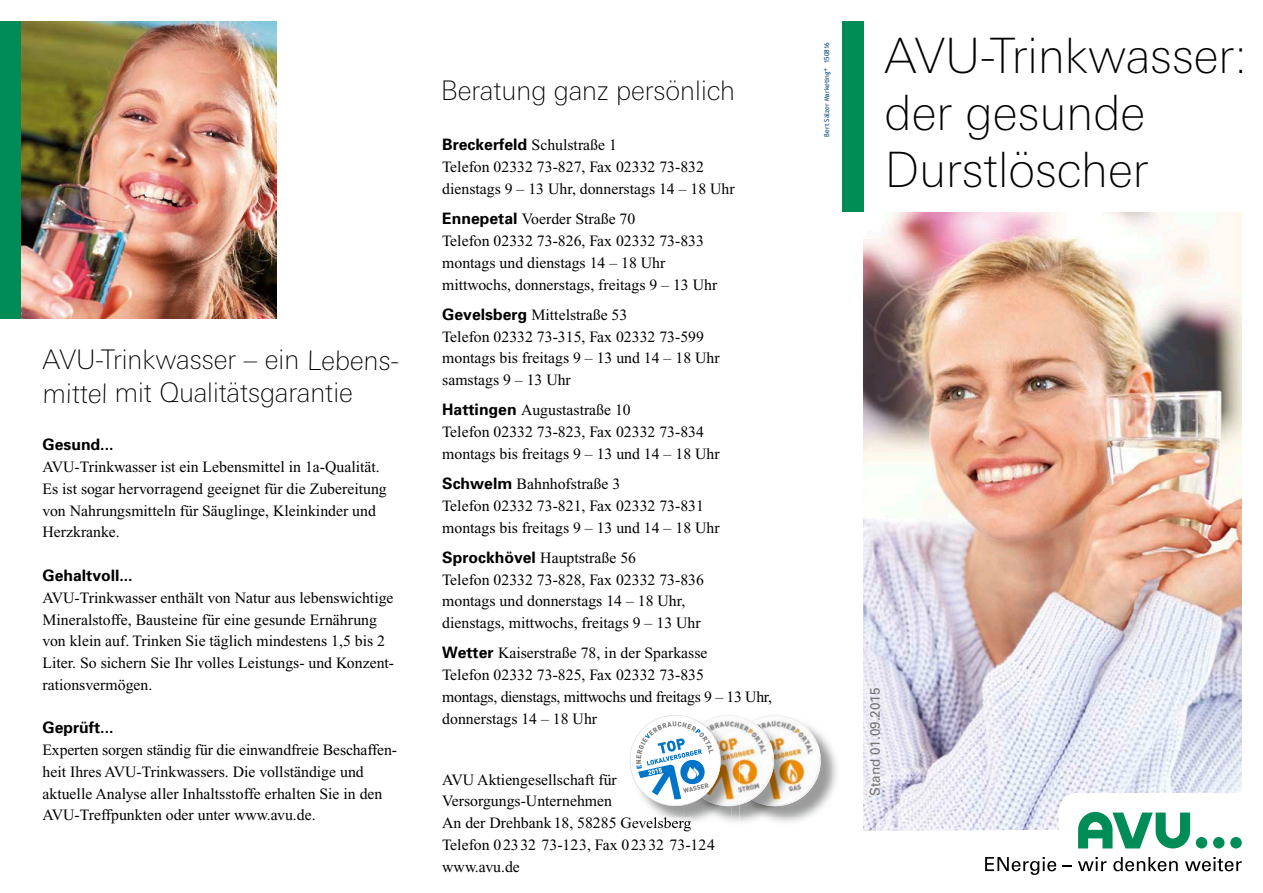
<style>
.page{position:relative;width:1263px;height:893px;background:#fff}
.page>*{position:absolute;margin:0;border:0;box-sizing:border-box;transform-origin:0 0}
.t1{font:100 48.75px/57px "LT Univers Basic";color:#000}
.t2{font:100 27px/33px "LT Univers Basic";color:#000}
.t3{font:15.75px/21.8px "Times New Roman";color:#000}
.t4{font:700 15.75px "Univers";color:#000}
.t5{font:13.5px "Univers";color:#767675}
.t6{font:6.75px "Trebuchet MS";color:#004981}
.s1{font-family:"Univers";font-weight:700}
</style>
<div class="page">
<img style="left:793px;top:733px;width:44px;height:89px">
<img style="left:768px;top:715px;width:51px;height:87px">
<div style="left:0;top:21px;width:30px;height:298px;background:#008c57"></div>
<img style="left:863px;top:212px;width:379px;height:581px">
<img style="left:21px;top:21px;width:255px;height:298px">
<div style="left:842px;top:21px;width:21px;height:191px;background:#008c57"></div>
<svg style="left:863px;top:793px;width:379px;height:82px"></svg>
<img style="left:739px;top:805px;width:54px;height:17px">
<img style="left:752px;top:717px;width:41px;height:89px">
<img style="left:736px;top:716px;width:38px;height:89px">
<img style="left:632px;top:817px;width:53px;height:8px">
<img style="left:685px;top:806px;width:47px;height:16px">
<svg style="left:685px;top:817px;width:6px;height:9px"></svg>
<img style="left:722px;top:717px;width:17px;height:89px">
<svg style="left:629px;top:715px;width:93px;height:92px"></svg>
<h2 class="t2" style="left:43px;top:343px;width:359px">AVU-Trinkwasser – ein Lebens&shy;mittel mit Qualitätsgarantie</h2>
<p class="t4" style="left:43px;top:435px;width:72px">Gesund...</p>
<p class="t3" style="left:43px;top:456px;width:346px">AVU-Trinkwasser ist ein Lebensmittel in 1a-Qualität.<br>Es ist sogar hervorragend geeignet für die Zubereitung von Nahrungsmitteln für Säuglinge, Kleinkinder und Herzkranke.</p>
<p class="t4" style="left:43px;top:566px;width:92px">Gehaltvoll...</p>
<p class="t3" style="left:43px;top:587px;width:353px">AVU-Trinkwasser enthält von Natur aus lebenswichtige Mineralstoffe, Bausteine für eine gesunde Ernährung von klein auf. Trinken Sie täglich mindestens 1,5 bis 2<br>Liter. So sichern Sie Ihr volles Leistungs- und Konzent&shy;rationsvermögen.</p>
<p class="t4" style="left:43px;top:718px;width:72px">Geprüft...</p>
<p class="t3" style="left:43px;top:739px;width:356px">Experten sorgen ständig für die einwandfreie Beschaffen&shy;heit Ihres AVU-Trinkwassers. Die vollständige und aktuelle Analyse aller Inhaltsstoffe erhalten Sie in den AVU-Treffpunkten oder unter www.avu.de.</p>
<h2 class="t2" style="left:441px;top:74px;width:296px">Beratung ganz persönlich</h2>
<p class="t3" style="left:442px;top:134px;width:294px"><span class="s1">Breckerfeld</span> Schulstraße 1<br>Telefon 02332 73-827, Fax 02332 73-832 dienstags 9 – 13 Uhr, donnerstags 14 – 18 Uhr</p>
<p class="t3" style="left:442px;top:208px;width:276px"><span class="s1">Ennepetal</span> Voerder Straße 70<br>Telefon 02332 73-826, Fax 02332 73-833 montags und dienstags 14 – 18 Uhr mittwochs, donnerstags, freitags 9 – 13 Uhr</p>
<p class="t3" style="left:442px;top:304px;width:279px"><span class="s1">Gevelsberg</span> Mittelstraße 53<br>Telefon 02332 73-315, Fax 02332 73-599 montags bis freitags 9 – 13 und 14 – 18 Uhr samstags 9 – 13 Uhr</p>
<p class="t3" style="left:442px;top:399px;width:279px"><span class="s1">Hattingen</span> Augustastraße 10<br>Telefon 02332 73-823, Fax 02332 73-834 montags bis freitags 9 – 13 und 14 – 18 Uhr</p>
<p class="t3" style="left:442px;top:473px;width:279px"><span class="s1">Schwelm</span> Bahnhofstraße 3<br>Telefon 02332 73-821, Fax 02332 73-831 montags bis freitags 9 – 13 und 14 – 18 Uhr</p>
<p class="t3" style="left:442px;top:547px;width:263px"><span class="s1">Sprockhövel</span> Hauptstraße 56<br>Telefon 02332 73-828, Fax 02332 73-836 montags und donnerstags 14 – 18 Uhr, dienstags, mittwochs, freitags 9 – 13 Uhr</p>
<p class="t3" style="left:442px;top:642px;width:331px"><span class="s1">Wetter</span> Kaiserstraße 78, in der Sparkasse<br>Telefon 02332 73-825, Fax 02332 73-835<br>montags, dienstags, mittwochs und freitags 9 – 13 Uhr, donnerstags 14 – 18 Uhr</p>
<p class="t3" style="left:442px;top:769px;width:274px">AVU Aktiengesellschaft für<br>Versorgungs-Unternehmen<br>An der Drehbank 18, 58285 Gevelsberg<br>Telefon 02332 73-123, Fax 02332 73-124 www.avu.de</p>
<p class="t6" style="left:823px;top:137px;width:96px;rotate:-90deg">Bert Sälzer Marketing<sup>+</sup> 150816</p>
<h1 class="t1" style="left:884px;top:27px;width:364px">AVU-Trinkwasser: der gesunde<br>Durstlöscher</h1>
<p class="t5" style="left:867px;top:796px;width:110px;rotate:-90deg">Stand 01.09.2015</p>
</div>
